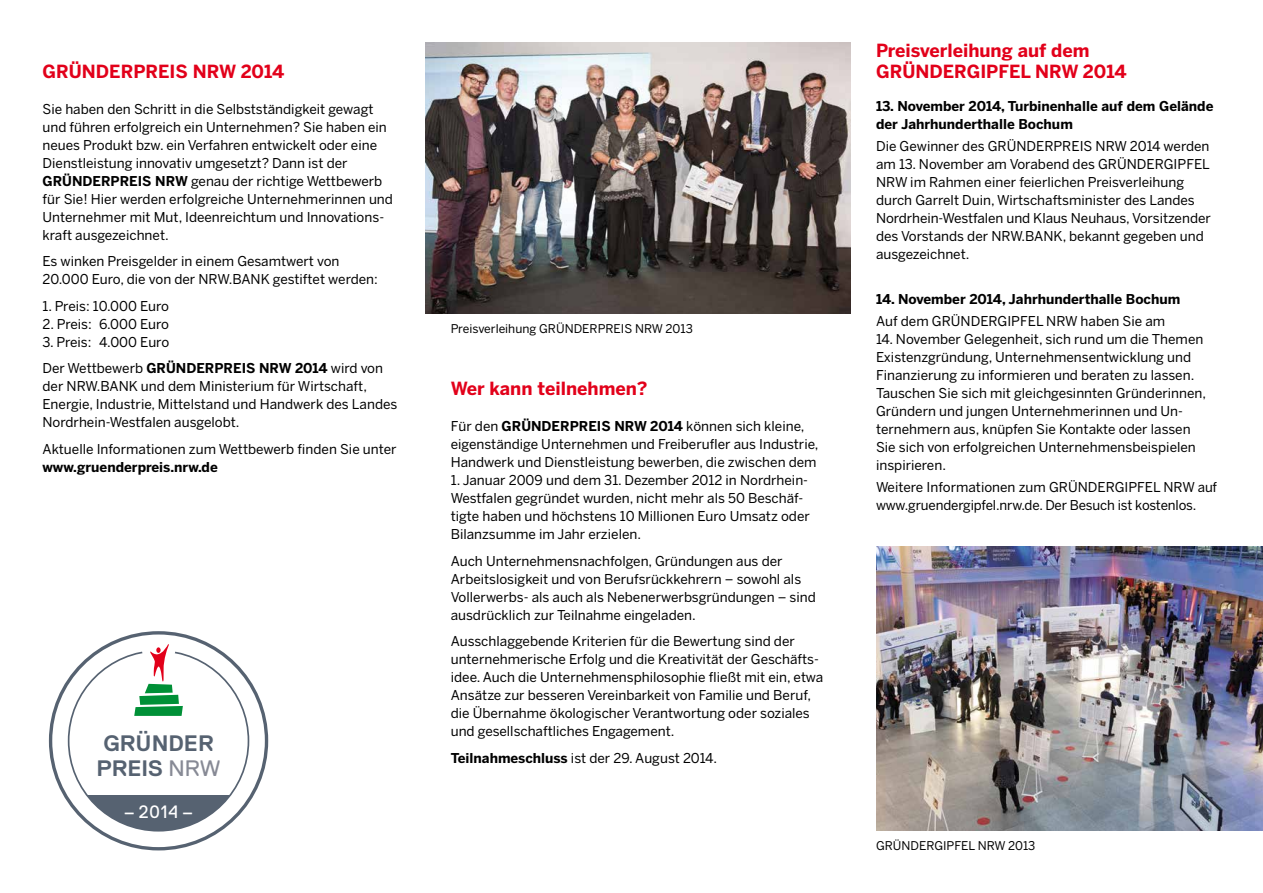
<style>
.page{position:relative;width:1263px;height:893px;background:#fff}
.page>*{position:absolute;margin:0;border:0;box-sizing:border-box;transform-origin:0 0}
.t1{font:700 22.35px/25.5px "Replica";color:#566271;text-align:center}
.t2{font:700 18px/21px "Benton Sans";color:#e2001a}
.t3{font:17.85px "Replica";color:#fff}
.t4{font:13.5px/18px "Benton Sans";color:#000}
.t5{font:700 13.5px/18px "Benton Sans";color:#000}
.t6{font:12px "Benton Sans";color:#000}
.s1{font-weight:700}
.s2{font-weight:400;color:#878a95}
</style>
<div class="page">
<img style="left:876px;top:546px;width:387px;height:284px">
<img style="left:425px;top:43px;width:425px;height:271px">
<svg style="left:74px;top:796px;width:170px;height:35px;fill:#566271"></svg>
<svg style="left:134px;top:637px;width:49px;height:79px"></svg>
<h2 class="t2" style="left:43px;top:61px;width:243px">Gründerpreis NRW 2014</h2>
<p class="t4" style="left:43px;top:100px;width:352px">Sie haben den Schritt in die Selbstständigkeit gewagt und führen erfolgreich ein Unternehmen? Sie haben ein neues Produkt bzw. ein Verfahren entwickelt oder eine Dienstleistung innovativ umgesetzt? Dann ist der <span class="s1">Gründerpreis NRW</span> genau der richtige Wettbewerb für Sie! Hier werden erfolgreiche Unternehmerinnen und Unternehmer mit Mut, Ideenreichtum und Innovations&shy;kraft ausgezeichnet.</p>
<p class="t4" style="left:43px;top:252px;width:337px">Es winken Preisgelder in einem Gesamtwert von<br>20.000 Euro, die von der NRW.BANK gestiftet werden:</p>
<p class="t4" style="left:43px;top:297px;width:128px">1. Preis: 10.000 Euro</p>
<p class="t4" style="left:43px;top:315px;width:128px">2. Preis: 6.000 Euro</p>
<p class="t4" style="left:43px;top:328px;width:128px;line-height:26.5px">3. Preis: 4.000 Euro<br>Der Wettbewerb <span class="s1">GRÜNDERPREIS</span></p>
<p class="t4" style="left:43px;top:359px;width:356px;text-indent:217px"><span class="s1">NRW 2014</span> wird von der NRW.BANK und dem Ministerium für Wirtschaft, Energie, Industrie, Mittelstand und Handwerk des Landes Nordrhein-Westfalen ausgelobt.</p>
<p class="t4" style="left:43px;top:440px;width:356px">Aktuelle Informationen zum Wettbewerb finden Sie unter</p>
<p class="t5" style="left:43px;top:458px;width:177px">www.gruenderpreis.nrw.de</p>
<h1 class="t1" style="left:97px;top:730px;width:125px">GRÜNDER<br>PREIS <span class="s2">NRW</span></h1>
<h3 class="t3" style="left:124px;top:802px;width:71px">– 2014 –</h3>
<p class="t6" style="left:451px;top:322px;width:106px">Preisverleihung Gründerpreis</p>
<p class="t6" style="left:635px;top:322px;width:59px">NRW 2013</p>
<h2 class="t2" style="left:451px;top:378px;width:198px">Wer kann teilnehmen?</h2>
<p class="t4" style="left:451px;top:417px;width:369px">Für den <span class="s1">Gründerpreis NRW 2014</span> können sich kleine, eigenständige Unternehmen und Freiberufler aus Industrie,<br>Handwerk und Dienstleistung bewerben, die zwischen dem</p>
<p class="t4" style="left:451px;top:471px;width:361px">1. Januar 2009 und dem 31. Dezember 2012 in Nordrhein-Westfalen gegründet wurden, nicht mehr als 50 Beschäf&shy;tigte haben und höchstens 10 Millionen Euro Umsatz oder Bilanzsumme im Jahr erzielen.</p>
<p class="t4" style="left:451px;top:552px;width:367px">Auch Unternehmensnachfolgen, Gründungen aus der Arbeitslosigkeit und von Berufsrückkehrern – sowohl als Vollerwerbs- als auch als Nebenerwerbsgründungen – sind ausdrücklich zur Teilnahme eingeladen.</p>
<p class="t4" style="left:451px;top:632px;width:374px">Ausschlaggebende Kriterien für die Bewertung sind der unternehmerische Erfolg und die Kreativität der Geschäfts&shy;idee. Auch die Unternehmensphilosophie fließt mit ein, etwa Ansätze zur besseren Vereinbarkeit von Familie und Beruf, die Übernahme ökologischer Verantwortung oder soziales und gesellschaftliches Engagement.</p>
<p class="t4" style="left:451px;top:749px;width:268px"><span class="s1">Teilnahmeschluss</span> ist der 29. August 2014.</p>
<h2 class="t2" style="left:876px;top:40px;width:252px">Preisverleihung auf dem<br>Gründergipfel NRW 2014</h2>
<p class="t5" style="left:876px;top:97px;width:339px">13. November 2014, Turbinenhalle auf dem Gelände der Jahrhunderthalle Bochum</p>
<p class="t4" style="left:876px;top:137px;width:336px">Die Gewinner des GRÜNDERPREIS NRW 2014 werden am 13. November am Vorabend des GRÜNDERGIPFEL NRW im Rahmen einer feierlichen Preisverleihung durch Garrelt Duin, Wirtschaftsminister des Landes Nordrhein-Westfalen und Klaus Neuhaus, Vorsitzender des Vorstands der NRW.BANK, bekannt gegeben und ausgezeichnet.</p>
<p class="t5" style="left:876px;top:289px;width:306px">14. November 2014, Jahrhunderthalle Bochum</p>
<p class="t4" style="left:876px;top:312px;width:291px">Auf dem GRÜNDERGIPFEL NRW haben Sie am</p>
<p class="t4" style="left:876px;top:330px;width:332px">14. November Gelegenheit, sich rund um die Themen Existenzgründung, Unternehmensentwicklung und Finanzierung zu informieren und beraten zu lassen.<br>Tauschen Sie sich mit gleichgesinnten Gründerinnen, Gründern und jungen Unternehmerinnen und Un&shy;ternehmern aus, knüpfen Sie Kontakte oder lassen Sie sich von erfolgreichen Unternehmensbeispielen inspirieren.</p>
<p class="t4" style="left:876px;top:478px;width:343px">Weitere Informationen zum GRÜNDERGIPFEL NRW auf www.gruendergipfel.nrw.de. Der Besuch ist kostenlos.</p>
<p class="t6" style="left:876px;top:839px;width:18px">Gründergipfel</p>
<p class="t6" style="left:978px;top:839px;width:59px">NRW 2013</p>
</div>
